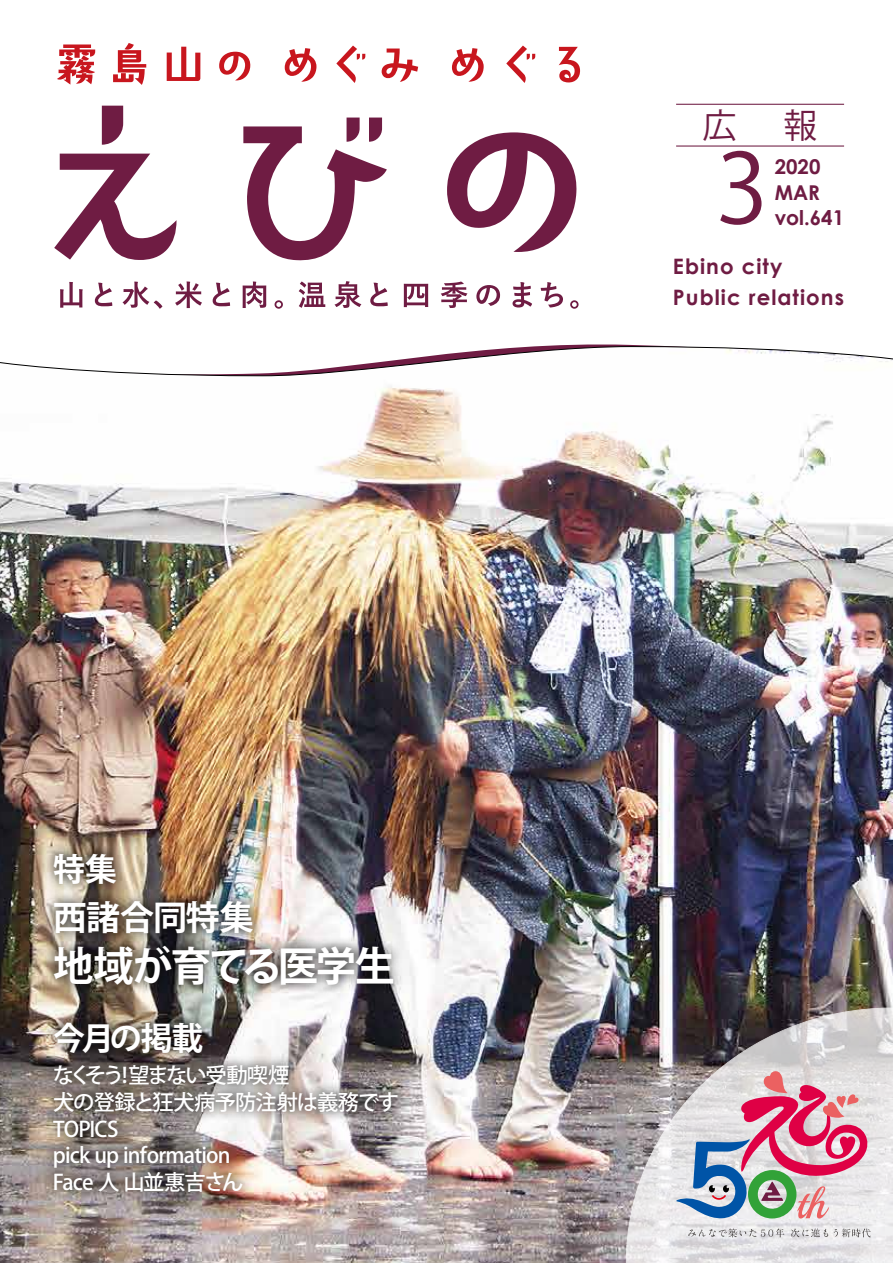
<style>
.page{position:relative;width:893px;height:1263px;background:#fff}
.page>*{position:absolute;margin:0;border:0;box-sizing:border-box;transform-origin:0 0}
.t1{font:95.7px "Koz Go Pro";color:#6f1c43}
.t2{font:700 40.35px "Koz Go Pro";letter-spacing:-.055em;color:#fff}
.t3{font:700 34.05px "Koz Go Pro";letter-spacing:-.02em;color:#fff}
.t4{font:34.05px "Koz Go Pro";color:#6f1c43}
.t5{font:700 31.95px "Koz Go Pro";letter-spacing:-.04em;color:#fff}
.t6{font:500 21.3px/26.5px "Koz Go Pro";letter-spacing:-.04em;color:#fff}
.t7{font:700 21.3px/30.9px "Century Gothic";letter-spacing:.05em;color:#6f1c43}
.t8{font:500 21.3px "Koz Go Pro";letter-spacing:-.1em;color:#fff}
.t9{font:700 20.4px "Century Gothic";color:#6f1c43}
</style>
<div class="page">
<img style="left:0;top:346px;width:893px;height:917px">
<img style="left:43px;top:1011px;width:365px;height:191px">
<svg style="left:54px;top:106px;width:123px;height:154px"></svg>
<svg style="left:243px;top:118px;width:144px;height:143px"></svg>
<svg style="left:447px;top:132px;width:130px;height:120px"></svg>
<svg style="left:57px;top:44px;width:38px;height:41px"></svg>
<svg style="left:113px;top:43px;width:33px;height:42px"></svg>
<svg style="left:167px;top:47px;width:33px;height:34px"></svg>
<svg style="left:219px;top:52px;width:31px;height:28px"></svg>
<svg style="left:285px;top:48px;width:31px;height:34px"></svg>
<svg style="left:336px;top:46px;width:29px;height:37px"></svg>
<svg style="left:382px;top:49px;width:36px;height:33px"></svg>
<svg style="left:452px;top:48px;width:32px;height:34px"></svg>
<svg style="left:506px;top:46px;width:29px;height:37px"></svg>
<svg style="left:559px;top:47px;width:21px;height:36px"></svg>
<svg style="left:60px;top:282px;width:23px;height:26px"></svg>
<svg style="left:95px;top:283px;width:17px;height:23px"></svg>
<svg style="left:123px;top:282px;width:39px;height:27px"></svg>
<svg style="left:175px;top:281px;width:27px;height:27px"></svg>
<svg style="left:213px;top:283px;width:17px;height:23px"></svg>
<svg style="left:243px;top:281px;width:23px;height:27px"></svg>
<svg style="left:275px;top:300px;width:8px;height:9px"></svg>
<svg style="left:299px;top:281px;width:26px;height:27px"></svg>
<svg style="left:334px;top:281px;width:27px;height:27px"></svg>
<svg style="left:370px;top:283px;width:18px;height:23px"></svg>
<svg style="left:404px;top:284px;width:24px;height:23px"></svg>
<svg style="left:441px;top:281px;width:26px;height:27px"></svg>
<svg style="left:476px;top:285px;width:24px;height:21px"></svg>
<svg style="left:512px;top:282px;width:20px;height:25px"></svg>
<svg style="left:541px;top:282px;width:22px;height:25px"></svg>
<svg style="left:570px;top:300px;width:9px;height:9px"></svg>
<hr style="left:676px;top:104px;width:168px;height:1px;background:#6f1c43">
<hr style="left:676px;top:145px;width:168px;height:2px;background:#6f1c43">
<img style="left:43px;top:842px;width:361px;height:153px">
<svg style="left:626px;top:1008px;width:267px;height:255px;background:#b6b2b4"></svg>
<svg style="left:688px;top:1228px;width:96px;height:9px"></svg>
<svg style="left:791px;top:1228px;width:80px;height:9px"></svg>
<svg style="left:674px;top:1070px;width:197px;height:148px;background:#c7a8b6"></svg>
<h3 class="t5" style="left:53px;top:848px;width:65px">特集</h3>
<h3 class="t3" style="left:53px;top:896px;width:203px">西諸合同特集</h3>
<h2 class="t2" style="left:53px;top:940px;width:344px">地域が育てる医学生</h2>
<h3 class="t5" style="left:53px;top:1017px;width:152px">今月の掲載</h3>
<p class="t8" style="left:53px;top:1062px;width:238px">なくそう望まない受動喫煙</p>
<p class="t6" style="left:53px;top:1063px;width:348px;text-indent:62px">！<br>犬の登録と狂犬病予防注射は義務です<br>TOPICS<br>pick up information<br>Face 人山並惠吉さん</p>
<h3 class="t4" style="left:702px;top:104px;width:116px">広　報</h3>
<h1 class="t1" style="left:716px;top:127px;width:54px">3</h1>
<p class="t9" style="left:775px;top:151px;width:47px">2020</p>
<p class="t9" style="left:775px;top:202px;width:71px">vol.641</p>
<p class="t9" style="left:775px;top:177px;width:47px">MAR</p>
<p class="t7" style="left:673px;top:250px;width:173px">Ebino city<br>Public relations</p>
</div>
